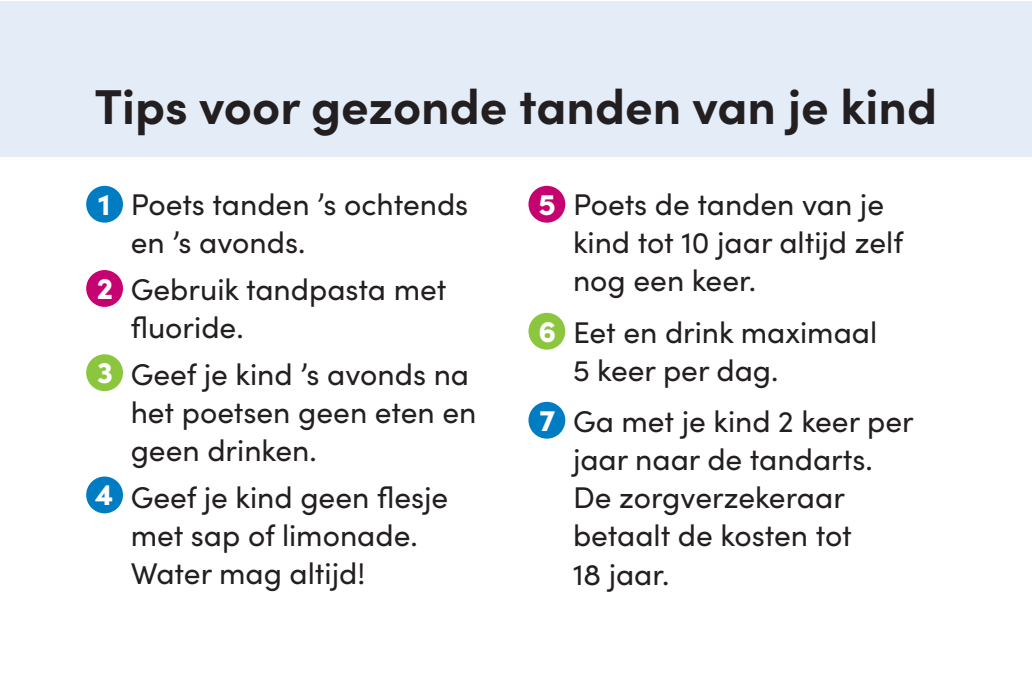
<style>
.page{position:relative;width:1032px;height:692px;background:#fff}
.page>*{position:absolute;margin:0;border:0;box-sizing:border-box;transform-origin:0 0}
.t1{font:700 49.2px "Sofia Pro";color:#231f20}
.t2{font:30px/38px "Sofia Pro";color:#231f20}
.t3{font:900 30px "Sofia Pro";color:#fff}
</style>
<div class="page">
<div style="left:86px;top:186px;width:37px;height:37px;background:#007cc2;border-radius:50%"></div>
<div style="left:86px;top:270px;width:37px;height:37px;background:#c60170;border-radius:50%"></div>
<div style="left:86px;top:354px;width:37px;height:37px;background:#8bc63e;border-radius:50%"></div>
<div style="left:86px;top:476px;width:37px;height:37px;background:#007cc2;border-radius:50%"></div>
<div style="left:528px;top:186px;width:37px;height:37px;background:#c60170;border-radius:50%"></div>
<div style="left:528px;top:313px;width:37px;height:36px;background:#8bc63e;border-radius:50%"></div>
<div style="left:0;top:1px;width:1032px;height:155px;background:#e4ecf7"></div>
<div style="left:528px;top:402px;width:37px;height:36px;background:#007cc2;border-radius:50%"></div>
<h1 class="t1" style="left:95px;top:69px;width:844px">Tips voor gezonde tanden van je kind</h1>
<p class="t3" style="left:98px;top:180px;width:14px">1</p>
<p class="t3" style="left:97px;top:265px;width:18px">2</p>
<p class="t3" style="left:97px;top:349px;width:17px">3</p>
<p class="t3" style="left:95px;top:471px;width:20px">4</p>
<p class="t2" style="left:131px;top:184px;width:339px">Poets tanden ’s ochtends en ’s avonds.</p>
<p class="t2" style="left:131px;top:269px;width:317px">Gebruik tandpasta met fluoride.</p>
<p class="t2" style="left:131px;top:354px;width:347px">Geef je kind ’s avonds na het poetsen geen eten en geen drinken.</p>
<p class="t2" style="left:131px;top:477px;width:319px">Geef je kind geen flesje met sap of limonade.<br>Water mag altijd!</p>
<p class="t3" style="left:538px;top:180px;width:19px">5</p>
<p class="t3" style="left:538px;top:307px;width:19px">6</p>
<p class="t3" style="left:539px;top:396px;width:17px">7</p>
<p class="t2" style="left:573px;top:184px;width:332px">Poets de tanden van je kind tot 10 jaar altijd zelf nog een keer.</p>
<p class="t2" style="left:573px;top:311px;width:306px">Eet en drink maximaal<br>5 keer per dag.</p>
<p class="t2" style="left:573px;top:401px;width:342px">Ga met je kind 2 keer per jaar naar de tandarts.<br>De zorgverzekeraar betaalt de kosten tot<br>18 jaar.</p>
</div>
